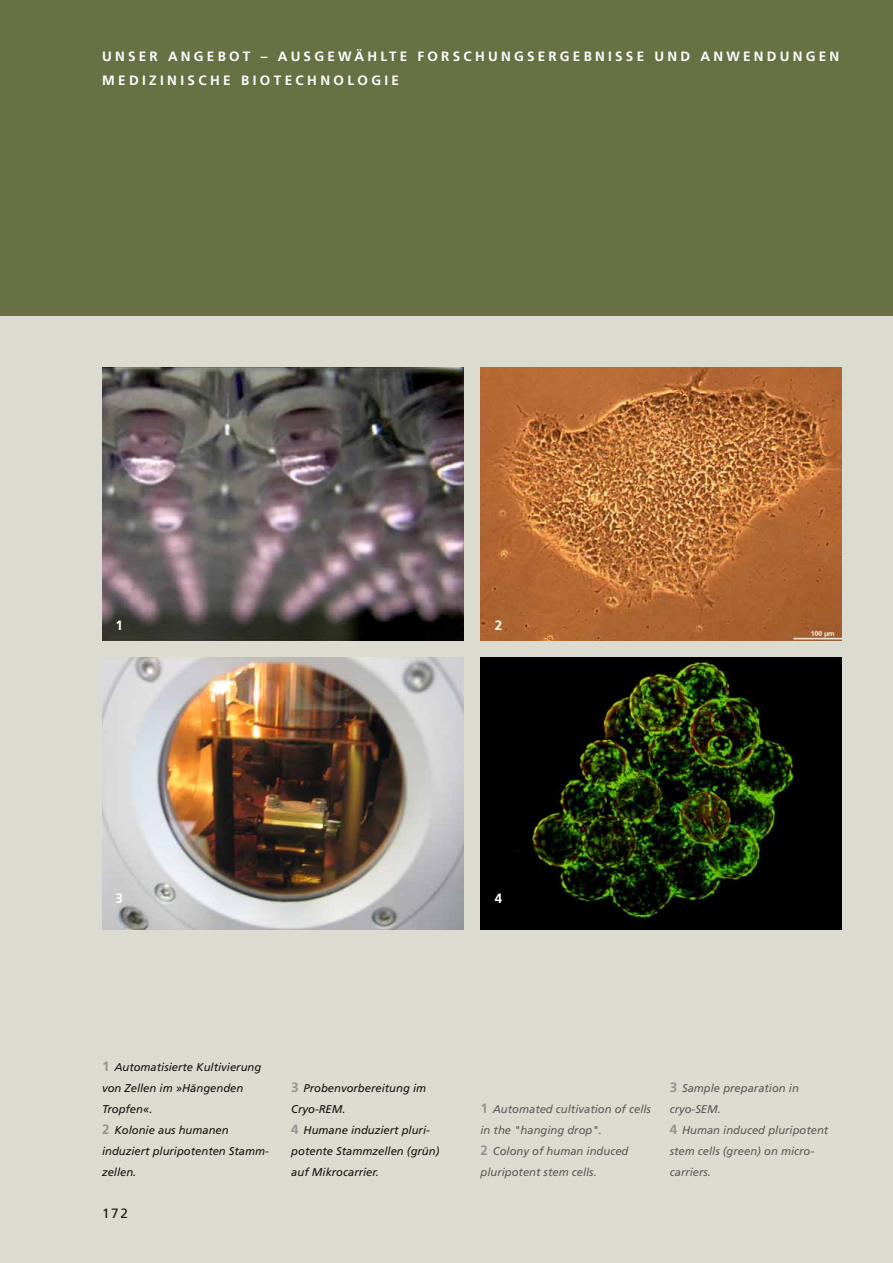
<style>
.page{position:relative;width:893px;height:1263px;background:#fff}
.page>*{position:absolute;margin:0;border:0;box-sizing:border-box;transform-origin:0 0}
.t1{font:700 13.5px "Frutiger LT Std";letter-spacing:.24em;color:#fff}
.t2{font:13.5px "Frutiger LT Std";color:#131413}
.t3{font:italic 11.25px/21px "Frutiger LT Std";color:#131413}
.t4{font:italic 11.25px/21px "Frutiger LT Std";color:#5a5a5a}
.s1{font-weight:700;font-style:normal;font-size:13.5px;color:#959393}
</style>
<div class="page">
<div style="left:0;top:315px;width:893px;height:948px;background:#dcdbcf"></div>
<div style="left:0;top:0;width:893px;height:315px;background:#677143"></div>
<img style="left:102px;top:368px;width:361px;height:272px">
<img style="left:480px;top:368px;width:362px;height:272px">
<img style="left:102px;top:657px;width:361px;height:272px">
<img style="left:480px;top:657px;width:362px;height:272px">
<p class="t1" style="left:102px;top:50px;width:739px">UNSER ANGEBOT – AUSGEWÄHLTE FORSCHUNGSERGEBNISSE UND ANWENDUNGEN</p>
<p class="t1" style="left:102px;top:73px;width:299px">MEDIZINISCHE BIOTECHNOLOGIE</p>
<p class="t1" style="left:116px;top:619px;width:9px">1</p>
<p class="t1" style="left:116px;top:892px;width:9px">3</p>
<p class="t1" style="left:495px;top:619px;width:9px">2</p>
<p class="t1" style="left:495px;top:892px;width:9px">4</p>
<p class="t3" style="left:102px;top:1057px;width:168px"><span class="s1">1</span> Automatisierte Kultivierung von Zellen im »Hängenden<br>Tropfen«.<br><span class="s1">2</span> Kolonie aus humanen induziert pluripotenten Stamm&shy;zellen.</p>
<p class="t2" style="left:102px;top:1207px;width:27px">172</p>
<p class="t3" style="left:291px;top:1078px;width:150px"><span class="s1">3</span> Probenvorbereitung im<br>Cryo-REM.<br><span class="s1">4</span> Humane induziert pluri&shy;potente Stammzellen (grün) auf Mikrocarrier.</p>
<p class="t4" style="left:670px;top:1078px;width:160px"><span class="s1">3</span> Sample preparation in cryo-SEM.<br><span class="s1">4</span> Human induced pluripotent stem cells (green) on micro&shy;carriers.</p>
<p class="t4" style="left:480px;top:1099px;width:172px"><span class="s1">1</span> Automated cultivation of cells in the "hanging drop".<br><span class="s1">2</span> Colony of human induced pluripotent stem cells.</p>
</div>
